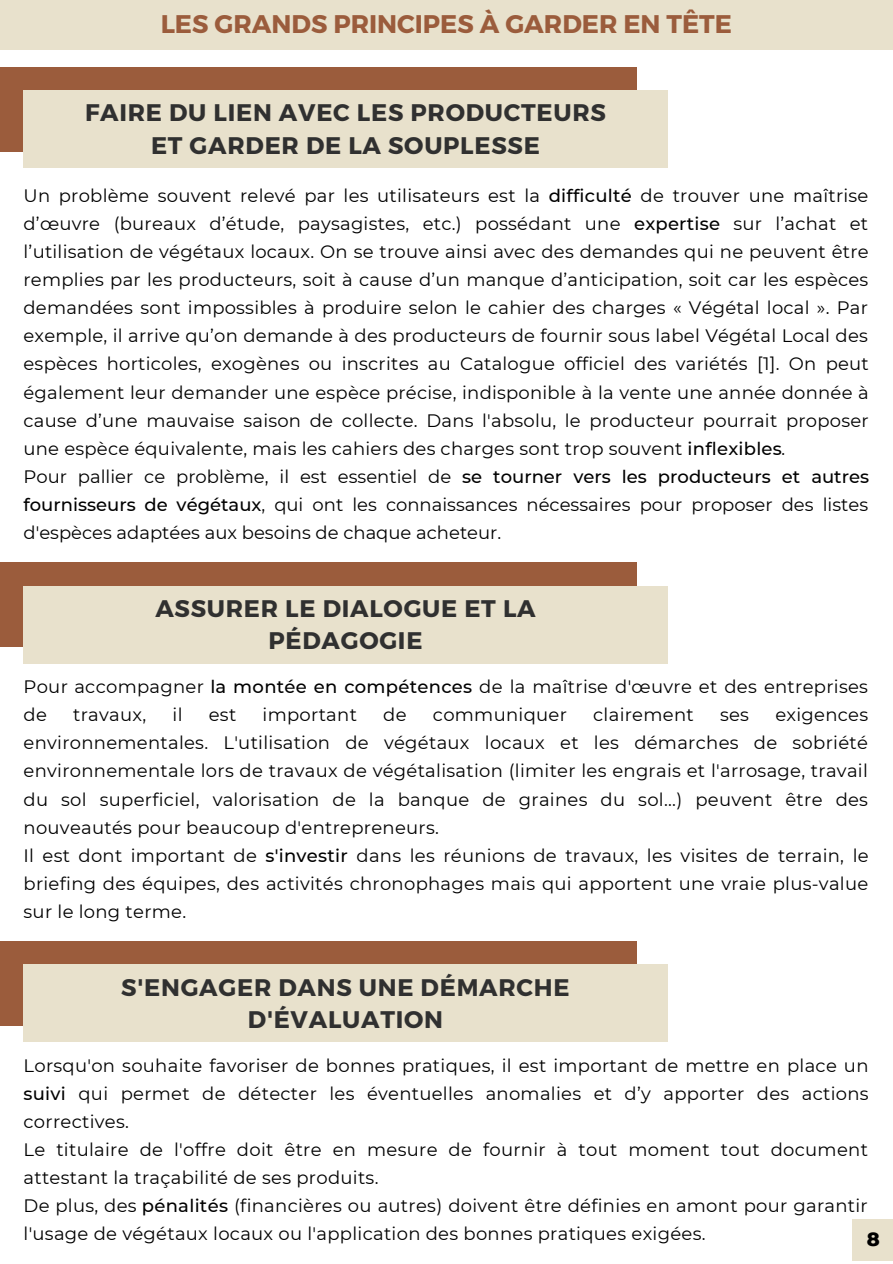
<style>
.page{position:relative;width:893px;height:1264px;background:#fff}
.page>*{position:absolute;margin:0;border:0;box-sizing:border-box;transform-origin:0 0}
.t1{font:700 25.5px "Montserrat";color:#9b5c3c}
.t2{font:700 24px/32.5px "Montserrat";letter-spacing:.03em;color:#303030;text-align:center}
.t3{font:800 19.5px "Montserrat";color:#000}
.t4{font:18px/28px "Montserrat";letter-spacing:.015em;color:#000;text-align:justify}
.s1{font-weight:500}
.s2{font-style:italic}
</style>
<div class="page">
<div style="left:0;top:67px;width:636px;height:84px;background:#9b5c3c"></div>
<div style="left:23px;top:90px;width:644px;height:78px;background:#e8e1cc"></div>
<div style="left:0;top:0;width:892px;height:49px;background:#e8e1cc"></div>
<div style="left:852px;top:1219px;width:40px;height:42px;background:#e8e1cc"></div>
<div style="left:0;top:562px;width:636px;height:85px;background:#9b5c3c"></div>
<div style="left:23px;top:585px;width:644px;height:78px;background:#e8e1cc"></div>
<div style="left:0;top:941px;width:636px;height:84px;background:#9b5c3c"></div>
<div style="left:23px;top:964px;width:644px;height:78px;background:#e8e1cc"></div>
<p class="t1" style="left:161px;top:7px;width:573px">LES GRANDS PRINCIPES À GARDER EN TÊTE</p>
<p class="t2" style="left:85px;top:95px;width:522px">FAIRE DU LIEN AVEC LES PRODUCTEURS<br>ET GARDER DE LA SOUPLESSE</p>
<p class="t4" style="left:24px;top:181px;width:846px">Un problème souvent relevé par les utilisateurs est la <span class="s1">difficulté</span> de trouver une maîtrise d’œuvre (bureaux d’étude, paysagistes, etc.) possédant une <span class="s1">expertise</span> sur l’achat et l’utilisation de végétaux locaux. On se trouve ainsi avec des demandes qui ne peuvent être remplies par les producteurs, soit à cause d’un manque d’anticipation, soit car les espèces demandées sont impossibles à produire selon le cahier des charges « Végétal local ». Par exemple, il arrive qu’on demande à des producteurs de fournir sous label Végétal Local des espèces horticoles, exogènes ou inscrites au Catalogue officiel des variétés [1]. On peut également leur demander une espèce précise, indisponible à la vente une année donnée à cause d’une mauvaise saison de collecte. Dans l'absolu, le producteur pourrait proposer une espèce équivalente, mais les cahiers des charges sont trop souvent <span class="s1">inflexibles</span><span class="s2">.</span></p>
<p class="t4" style="left:24px;top:462px;width:847px">Pour pallier ce problème, il est essentiel de <span class="s1">se tourner vers les producteurs et autres fournisseurs de végétaux</span>, qui ont les connaissances nécessaires pour proposer des listes d'espèces adaptées aux besoins de chaque acheteur.</p>
<p class="t2" style="left:155px;top:591px;width:382px">ASSURER LE DIALOGUE ET LA<br>PÉDAGOGIE</p>
<p class="t4" style="left:24px;top:672px;width:845px">Pour accompagner <span class="s1">la montée en compétences</span> de la maîtrise d'œuvre et des entreprises de</p>
<p class="t4" style="left:24px;top:700px;width:846px;text-indent:751px">exigences environnementales. L'utilisation de végétaux locaux et les démarches de sobriété environnementale lors de travaux de végétalisation (limiter les engrais et l'arrosage, travail du sol superficiel, valorisation de la banque de graines du sol...) peuvent être des nouveautés pour beaucoup d'entrepreneurs.</p>
<p class="t4" style="left:24px;top:841px;width:846px">Il est dont important de <span class="s1">s'investir</span> dans les réunions de travaux, les visites de terrain, le briefing des équipes, des activités chronophages mais qui apportent une vraie plus-value sur le long terme.</p>
<p class="t4" style="left:73px;top:700px;width:75px">travaux,</p>
<p class="t4" style="left:172px;top:700px;width:11px">il</p>
<p class="t4" style="left:209px;top:700px;width:29px">est</p>
<p class="t4" style="left:262px;top:700px;width:96px">important</p>
<p class="t4" style="left:383px;top:700px;width:25px">de</p>
<p class="t4" style="left:433px;top:700px;width:135px">communiquer</p>
<p class="t4" style="left:593px;top:700px;width:102px">clairement</p>
<p class="t4" style="left:720px;top:700px;width:31px">ses</p>
<p class="t2" style="left:121px;top:969px;width:450px">S'ENGAGER DANS UNE DÉMARCHE<br>D'ÉVALUATION</p>
<p class="t4" style="left:24px;top:1051px;width:846px">Lorsqu'on souhaite favoriser de bonnes pratiques, il est important de mettre en place un <span class="s1">suivi</span> qui permet de détecter les éventuelles anomalies et d’y apporter des actions correctives.</p>
<p class="t4" style="left:24px;top:1135px;width:845px">Le titulaire de l'offre doit être en mesure de fournir à tout moment tout document attestant la traçabilité de ses produits.</p>
<p class="t4" style="left:24px;top:1191px;width:845px">De plus, des <span class="s1">pénalités</span> (financières ou autres) doivent être définies en amont pour garantir l'usage de végétaux locaux ou l'application des bonnes pratiques exigées.</p>
<p class="t3" style="left:866px;top:1226px;width:15px">8</p>
</div>
